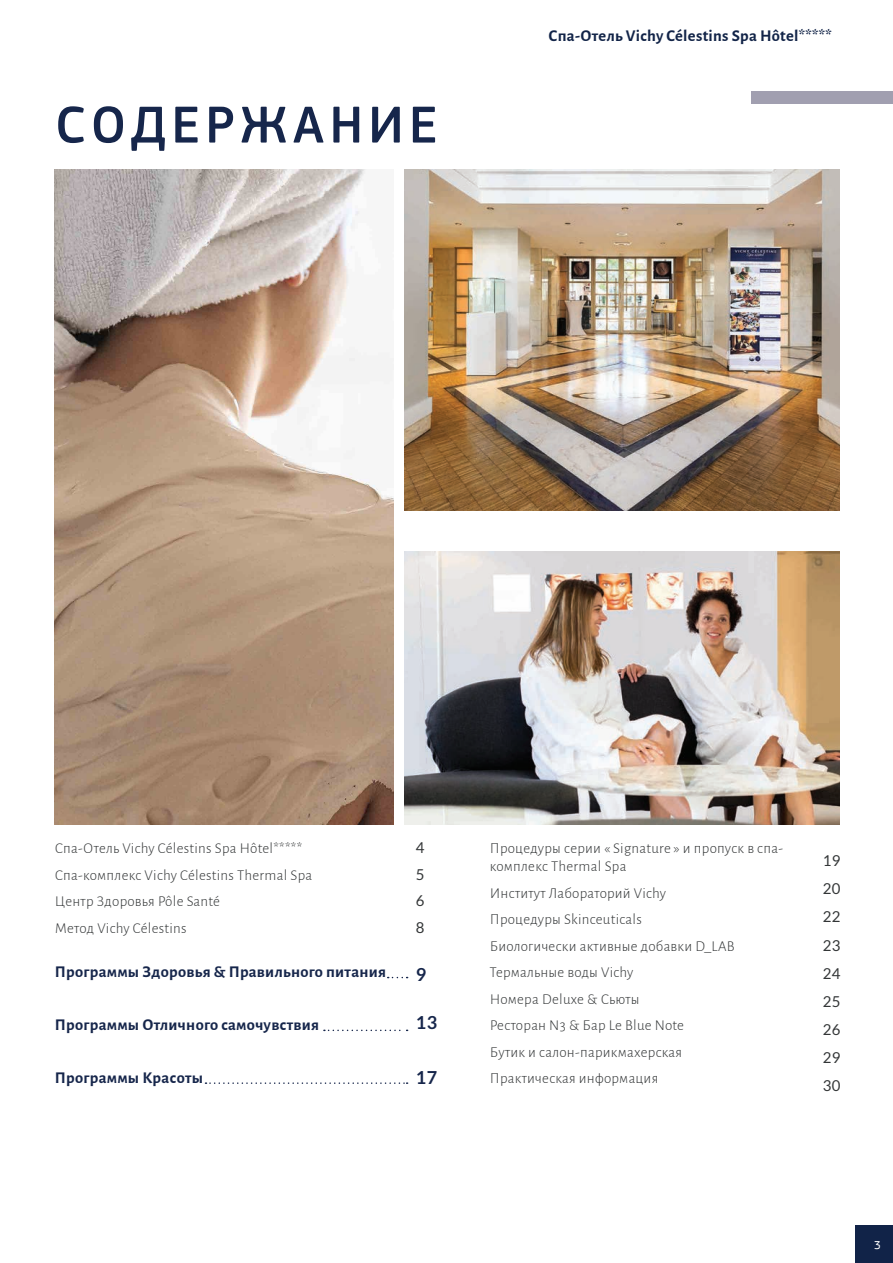
<style>
.page{position:relative;width:893px;height:1263px;background:#fff}
.page>*{position:absolute;margin:0;border:0;box-sizing:border-box;transform-origin:0 0}
.t1{font:500 54px "PF Square Sans Pro";letter-spacing:.1em;color:#16264b}
.t2{font:700 18px "Lato";color:#16264b}
.t3{font:700 16.5px "Alegreya Sans";letter-spacing:.015em;color:#16264b}
.t4{font:700 16.5px "Alegreya Sans";letter-spacing:.02em;color:#122448}
.t5{font:300 15px/26.5px "Alegreya Sans";letter-spacing:.02em;color:#333637}
.t6{font:15px/28px "Lato";letter-spacing:.02em;color:#333637;text-align:justify}
.t7{font:12px "PF Square Sans Pro";color:#fff}
</style>
<div class="page">
<div style="left:856px;top:1226px;width:37px;height:37px;background:#112348"></div>
<div style="left:752px;top:91px;width:141px;height:13px;background:#a19fb0"></div>
<svg style="left:388px;top:977px;width:20px;height:1px"></svg>
<svg style="left:205px;top:1082px;width:203px;height:2px"></svg>
<img style="left:54px;top:170px;width:339px;height:655px">
<img style="left:404px;top:170px;width:436px;height:340px">
<img style="left:404px;top:552px;width:436px;height:273px">
<svg style="left:324px;top:1029px;width:84px;height:2px"></svg>
<h1 class="t1" style="left:55px;top:93px;width:384px">СОДЕРЖАНИЕ</h1>
<p class="t4" style="left:549px;top:24px;width:285px">Спа-Отель Vichy Célestins Spa Hôtel*****</p>
<p class="t5" style="left:55px;top:835px;width:259px">Спа-Отель Vichy Célestins Spa Hôtel***** Спа-комплекс Vichy Célestins Thermal Spa Центр Здоровья Pôle Santé<br>Метод Vichy Célestins</p>
<p class="t3" style="left:55px;top:960px;width:333px">Программы Здоровья &amp; Правильного питания</p>
<p class="t3" style="left:55px;top:1013px;width:266px">Программы Отличного самочувствия</p>
<p class="t3" style="left:55px;top:1066px;width:150px">Программы Красоты</p>
<p class="t6" style="left:416px;top:834px;width:10px;line-height:26.5px">4<br>5<br>6<br>8</p>
<p class="t2" style="left:416px;top:964px;width:12px">9</p>
<p class="t2" style="left:416px;top:1012px;width:23px">13</p>
<p class="t2" style="left:416px;top:1067px;width:23px">17</p>
<p class="t5" style="left:490px;top:839px;width:295px;line-height:18px">Процедуры серии « Signature » и пропуск в спа&shy;комплекс Thermal Spa</p>
<p class="t5" style="left:490px;top:879px;width:246px">Институт Лабораторий Vichy<br>Процедуры Skinceuticals<br>Биологически активные добавки D_LAB<br>Термальные воды Vichy<br>Номера Deluxe &amp; Сьюты<br>Ресторан N3 &amp; Бар Le Blue Note<br>Бутик и салон-парикмахерская<br>Практическая информация</p>
<p class="t6" style="left:823px;top:847px;width:19px">19<br>20<br>22<br>23<br>24<br>25<br>26<br>29<br>30</p>
<p class="t7" style="left:874px;top:1238px;width:8px">3</p>
</div>
